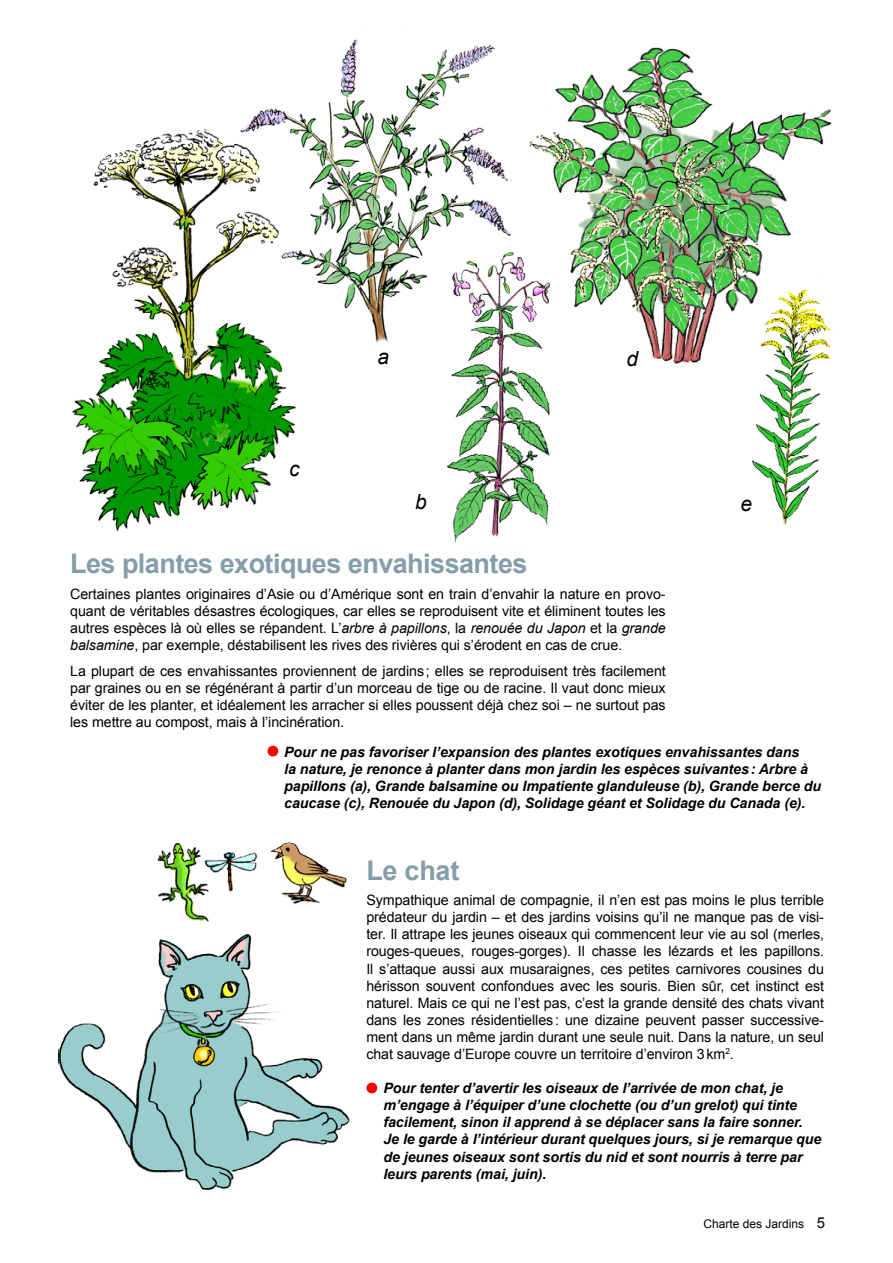
<style>
.page{position:relative;width:893px;height:1263px;background:#fff}
.page>*{position:absolute;margin:0;border:0;box-sizing:border-box;transform-origin:0 0}
.t1{font:700 27px "Arial";letter-spacing:-.02em;color:#849daa}
.t2{font:italic 20.85px "Arial";color:#000}
.t3{font:14.25px/17.1px "Arial";letter-spacing:-.005em;color:#000;text-align:justify}
.t4{font:italic 700 14.25px/17.1px "Arial";letter-spacing:-.005em;color:#000}
.t5{font:12px "Arial";color:#000}
.s1{font-style:italic}
.s2{font-size:15px}
</style>
<div class="page">
<img style="left:72px;top:39px;width:761px;height:504px">
<img style="left:58px;top:842px;width:291px;height:349px">
<div style="left:366px;top:1082px;width:11px;height:11px;background:#f00;border-radius:50%"></div>
<div style="left:267px;top:746px;width:11px;height:10px;background:#f00;border-radius:50%"></div>
<h2 class="t2" style="left:289px;top:455px;width:12px">c</h2>
<h2 class="t2" style="left:377px;top:343px;width:13px">a</h2>
<h2 class="t2" style="left:415px;top:489px;width:13px">b</h2>
<h2 class="t2" style="left:626px;top:345px;width:13px">d</h2>
<h1 class="t1" style="left:70px;top:546px;width:459px">Les plantes exotiques envahissantes</h1>
<p class="t3" style="left:70px;top:586px;width:597px">Certaines plantes originaires d’Asie ou d’Amérique sont en train d’envahir la nature en provo&shy;quant de véritables désastres écologiques, car elles se reproduisent vite et éliminent toutes les autres espèces là où elles se répandent. L’<span class="s1">arbre à papillons</span>, la <span class="s1">renouée du Japon</span> et la <span class="s1">grande balsamine</span>, par exemple, déstabilisent les rives des rivières qui s’érodent en cas de crue.</p>
<p class="t3" style="left:70px;top:662px;width:597px">La plupart de ces envahissantes proviennent de jardins; elles se reproduisent très facilement par graines ou en se régénérant à partir d’un morceau de tige ou de racine. Il vaut donc mieux éviter de les planter, et idéalement les arracher si elles poussent déjà chez soi – ne surtout pas les mettre au compost, mais à l’incinération.</p>
<h2 class="t2" style="left:740px;top:490px;width:13px">e</h2>
<p class="t4" style="left:284px;top:744px;width:538px">Pour ne pas favoriser l’expansion des plantes exotiques envahissantes dans<br>la nature, je renonce à planter dans mon jardin les espèces suivantes: Arbre à papillons (a), Grande balsamine ou Impatiente glanduleuse (b), Grande berce du caucase (c), Renouée du Japon (d), Solidage géant et Solidage du Canada (e).</p>
<h1 class="t1" style="left:366px;top:852px;width:94px">Le chat</h1>
<p class="t3" style="left:366px;top:892px;width:459px">Sympathique animal de compagnie, il n’en est pas moins le plus terrible prédateur du jardin – et des jardins voisins qu’il ne manque pas de visi&shy;ter. Il attrape les jeunes oiseaux qui commencent leur vie au sol (merles, rouges-queues, rouges-gorges). Il chasse les lézards et les papillons.<br>Il s’attaque aussi aux musaraignes, ces petites carnivores cousines du hérisson souvent confondues avec les souris. Bien sûr, cet instinct est naturel. Mais ce qui ne l’est pas, c’est la grande densité des chats vivant dans les zones résidentielles: une dizaine peuvent passer successive&shy;ment dans un même jardin durant une seule nuit. Dans la nature, un seul chat sauvage d’Europe couvre un territoire d’environ 3km<sup>2</sup>.</p>
<p class="t4" style="left:383px;top:1080px;width:440px">Pour tenter d’avertir les oiseaux de l’arrivée de mon chat, je m’engage à l’équiper d’une clochette (ou d’un grelot) qui tinte facilement, sinon il apprend à se déplacer sans la faire sonner.<br>Je le garde à l’intérieur durant quelques jours, si je remarque que de jeunes oiseaux sont sortis du nid et sont nourris à terre par leurs parents (mai, juin).</p>
<p class="t5" style="left:703px;top:1216px;width:123px">Charte des Jardins <span class="s2">5</span></p>
</div>
